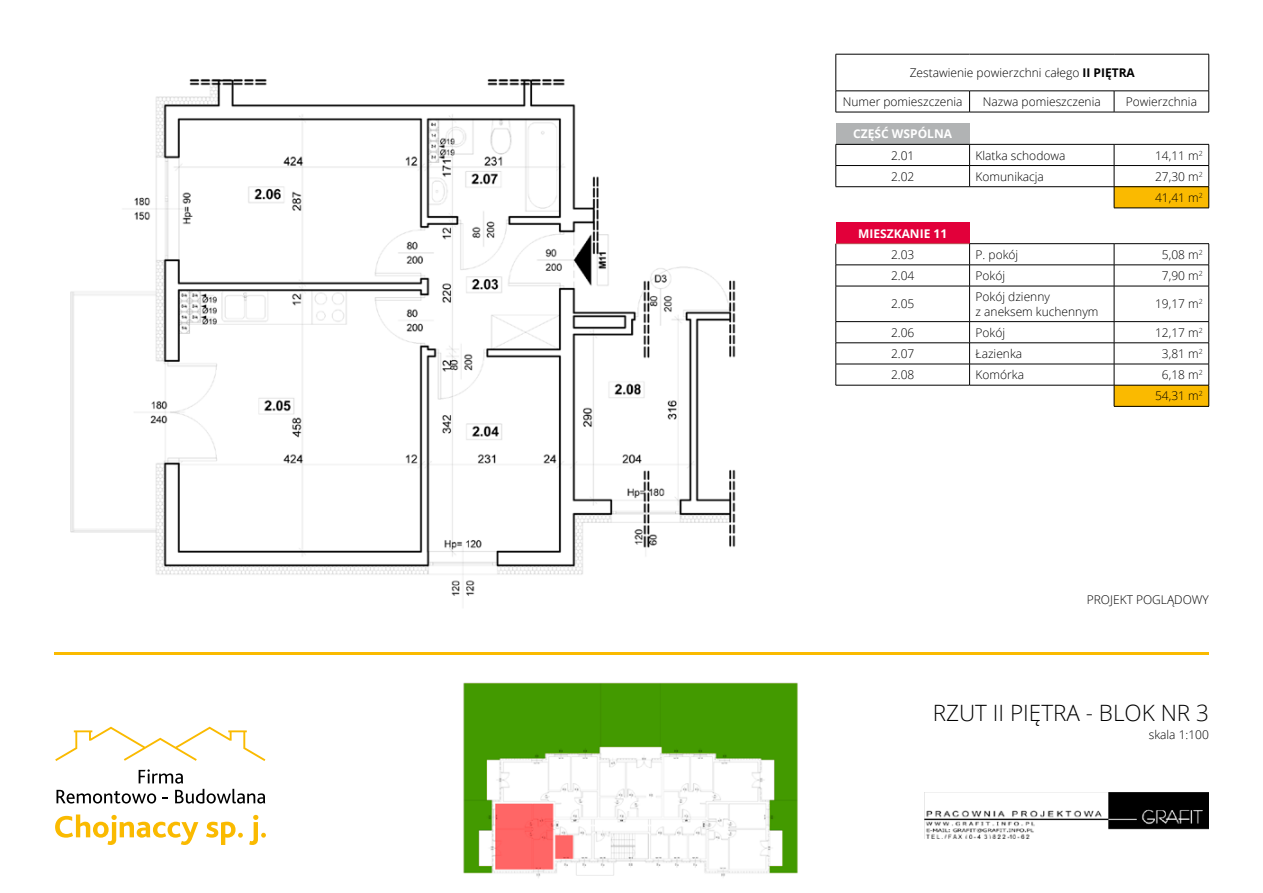
<style>
.page{position:relative;width:1263px;height:893px;background:#fff}
.page>*{position:absolute;margin:0;border:0;box-sizing:border-box;transform-origin:0 0}
.t1{font:300 22.5px "Open Sans";color:#000}
.t2{font:300 12px/21.1px "Open Sans";color:#000}
.t3{font:700 12px "Open Sans";color:#fff}
.s1{font-weight:700}
</style>
<div class="page">
<img style="left:54px;top:53px;width:1156px;height:825px">
<hr style="left:54px;top:652px;width:1155px;height:2px;background:#faba00">
<svg style="left:55px;top:727px;width:210px;height:34px"></svg>
<svg style="left:57px;top:769px;width:208px;height:34px"></svg>
<svg style="left:55px;top:814px;width:211px;height:31px"></svg>
<div style="left:836px;top:123px;width:133px;height:21px;background:#b1b3b4"></div>
<div style="left:1114px;top:187px;width:95px;height:21px;background:#faba00"></div>
<hr style="left:836px;top:54px;width:133px;height:1px;background:#000">
<hr style="left:835px;top:54px;width:1px;height:37px;background:#000">
<hr style="left:969px;top:54px;width:145px;height:1px;background:#000">
<hr style="left:1114px;top:54px;width:95px;height:1px;background:#000">
<hr style="left:1208px;top:54px;width:1px;height:37px;background:#000">
<hr style="left:836px;top:91px;width:133px;height:1px;background:#000">
<svg style="left:835px;top:91px;width:1px;height:21px"></svg>
<hr style="left:969px;top:91px;width:145px;height:1px;background:#000">
<svg style="left:969px;top:91px;width:1px;height:21px"></svg>
<hr style="left:1114px;top:91px;width:95px;height:1px;background:#000">
<svg style="left:1114px;top:91px;width:1px;height:21px"></svg>
<svg style="left:1208px;top:91px;width:1px;height:21px"></svg>
<hr style="left:836px;top:112px;width:133px;height:1px;background:#000">
<hr style="left:969px;top:112px;width:145px;height:1px;background:#000">
<hr style="left:1114px;top:112px;width:95px;height:1px;background:#000">
<hr style="left:969px;top:144px;width:145px;height:1px;background:#000">
<hr style="left:1114px;top:144px;width:95px;height:1px;background:#000">
<hr style="left:836px;top:165px;width:133px;height:1px;background:#000">
<svg style="left:835px;top:145px;width:1px;height:42px"></svg>
<hr style="left:969px;top:165px;width:145px;height:1px;background:#000">
<svg style="left:969px;top:145px;width:1px;height:41px"></svg>
<hr style="left:1114px;top:165px;width:95px;height:1px;background:#000">
<hr style="left:836px;top:186px;width:133px;height:1px;background:#000">
<hr style="left:969px;top:186px;width:145px;height:1px;background:#000">
<hr style="left:1114px;top:186px;width:95px;height:1px;background:#000">
<svg style="left:1114px;top:145px;width:1px;height:63px"></svg>
<svg style="left:1208px;top:145px;width:1px;height:63px"></svg>
<hr style="left:1114px;top:208px;width:95px;height:1px;background:#000">
<hr style="left:836px;top:144px;width:133px;height:1px;background:#000">
<div style="left:836px;top:222px;width:133px;height:22px;background:#e2003a"></div>
<div style="left:1114px;top:385px;width:95px;height:21px;background:#faba00"></div>
<hr style="left:969px;top:243px;width:145px;height:1px;background:#000">
<hr style="left:1114px;top:243px;width:95px;height:1px;background:#000">
<hr style="left:836px;top:265px;width:133px;height:1px;background:#000">
<svg style="left:835px;top:244px;width:1px;height:42px"></svg>
<hr style="left:969px;top:265px;width:145px;height:1px;background:#000">
<svg style="left:969px;top:244px;width:1px;height:42px"></svg>
<hr style="left:1114px;top:265px;width:95px;height:1px;background:#000">
<svg style="left:1114px;top:244px;width:1px;height:42px"></svg>
<svg style="left:1208px;top:244px;width:1px;height:42px"></svg>
<hr style="left:836px;top:286px;width:133px;height:1px;background:#000">
<hr style="left:835px;top:286px;width:1px;height:35px;background:#000">
<hr style="left:969px;top:286px;width:145px;height:1px;background:#000">
<hr style="left:969px;top:286px;width:1px;height:35px;background:#000">
<hr style="left:1114px;top:286px;width:95px;height:1px;background:#000">
<hr style="left:1114px;top:286px;width:1px;height:35px;background:#000">
<hr style="left:1208px;top:286px;width:1px;height:35px;background:#000">
<hr style="left:836px;top:321px;width:133px;height:1px;background:#000">
<hr style="left:969px;top:321px;width:145px;height:1px;background:#000">
<hr style="left:1114px;top:321px;width:95px;height:1px;background:#000">
<hr style="left:836px;top:343px;width:133px;height:1px;background:#000">
<hr style="left:969px;top:343px;width:145px;height:1px;background:#000">
<hr style="left:1114px;top:343px;width:95px;height:1px;background:#000">
<hr style="left:836px;top:364px;width:133px;height:1px;background:#000">
<svg style="left:835px;top:322px;width:1px;height:63px"></svg>
<hr style="left:969px;top:364px;width:145px;height:1px;background:#000">
<svg style="left:969px;top:322px;width:1px;height:63px"></svg>
<hr style="left:1114px;top:364px;width:95px;height:1px;background:#000">
<hr style="left:836px;top:385px;width:133px;height:1px;background:#000">
<hr style="left:969px;top:385px;width:145px;height:1px;background:#000">
<hr style="left:1114px;top:385px;width:95px;height:1px;background:#000">
<svg style="left:1114px;top:322px;width:1px;height:84px"></svg>
<svg style="left:1208px;top:322px;width:1px;height:84px"></svg>
<hr style="left:1114px;top:406px;width:95px;height:1px;background:#000">
<hr style="left:836px;top:243px;width:133px;height:1px;background:#b65f5b">
<img style="left:925px;top:792px;width:284px;height:46px">
<p class="t2" style="left:910px;top:62px;width:227px">Zestawienie powierzchni całego <span class="s1">II PIĘTRA</span></p>
<p class="t2" style="left:843px;top:91px;width:121px">Numer pomieszczenia</p>
<p class="t2" style="left:983px;top:91px;width:119px">Nazwa pomieszczenia</p>
<p class="t2" style="left:1126px;top:91px;width:73px">Powierzchnia</p>
<p class="t3" style="left:853px;top:126px;width:100px">CZĘŚĆ WSPÓLNA</p>
<p class="t2" style="left:891px;top:144px;width:25px">2.01</p>
<p class="t2" style="left:975px;top:144px;width:91px">Klatka schodowa</p>
<p class="t2" style="left:1155px;top:144px;width:49px">14,11 m<sup>2</sup></p>
<p class="t2" style="left:891px;top:165px;width:25px">2.02</p>
<p class="t2" style="left:975px;top:165px;width:70px">Komunikacja</p>
<p class="t2" style="left:1155px;top:165px;width:49px">27,30 m<sup>2<br></sup>41,41 m<sup>2</sup></p>
<p class="t3" style="left:858px;top:225px;width:91px">MIESZKANIE 11</p>
<p class="t2" style="left:891px;top:244px;width:25px">2.03</p>
<p class="t2" style="left:975px;top:244px;width:44px">P. pokój</p>
<p class="t2" style="left:1162px;top:244px;width:42px">5,08 m<sup>2</sup></p>
<p class="t2" style="left:891px;top:265px;width:25px">2.04</p>
<p class="t2" style="left:975px;top:265px;width:31px">Pokój</p>
<p class="t2" style="left:1162px;top:265px;width:42px">7,90 m<sup>2</sup></p>
<p class="t2" style="left:891px;top:293px;width:25px">2.05</p>
<p class="t2" style="left:975px;top:289px;width:124px;line-height:14.4px">Pokój dzienny<br>z aneksem kuchennym</p>
<p class="t2" style="left:1155px;top:293px;width:49px">19,17 m<sup>2</sup></p>
<p class="t2" style="left:891px;top:322px;width:25px">2.06</p>
<p class="t2" style="left:975px;top:322px;width:31px">Pokój</p>
<p class="t2" style="left:1155px;top:322px;width:49px">12,17 m<sup>2</sup></p>
<p class="t2" style="left:891px;top:343px;width:25px">2.07</p>
<p class="t2" style="left:975px;top:343px;width:48px">Łazienka</p>
<p class="t2" style="left:1162px;top:343px;width:42px">3,81 m<sup>2</sup></p>
<p class="t2" style="left:891px;top:364px;width:25px">2.08</p>
<p class="t2" style="left:975px;top:364px;width:50px">Komórka</p>
<p class="t2" style="left:1155px;top:364px;width:49px;text-align:center">6,18 m<sup>2<br></sup>54,31 m<sup>2</sup></p>
<p class="t2" style="left:1087px;top:588px;width:124px">PROJEKT POGLĄDOWY</p>
<h1 class="t1" style="left:933px;top:698px;width:278px">Rzut II pi ętra - Blok nr 3</h1>
<p class="t2" style="left:1149px;top:724px;width:62px">skala 1:100</p>
</div>
